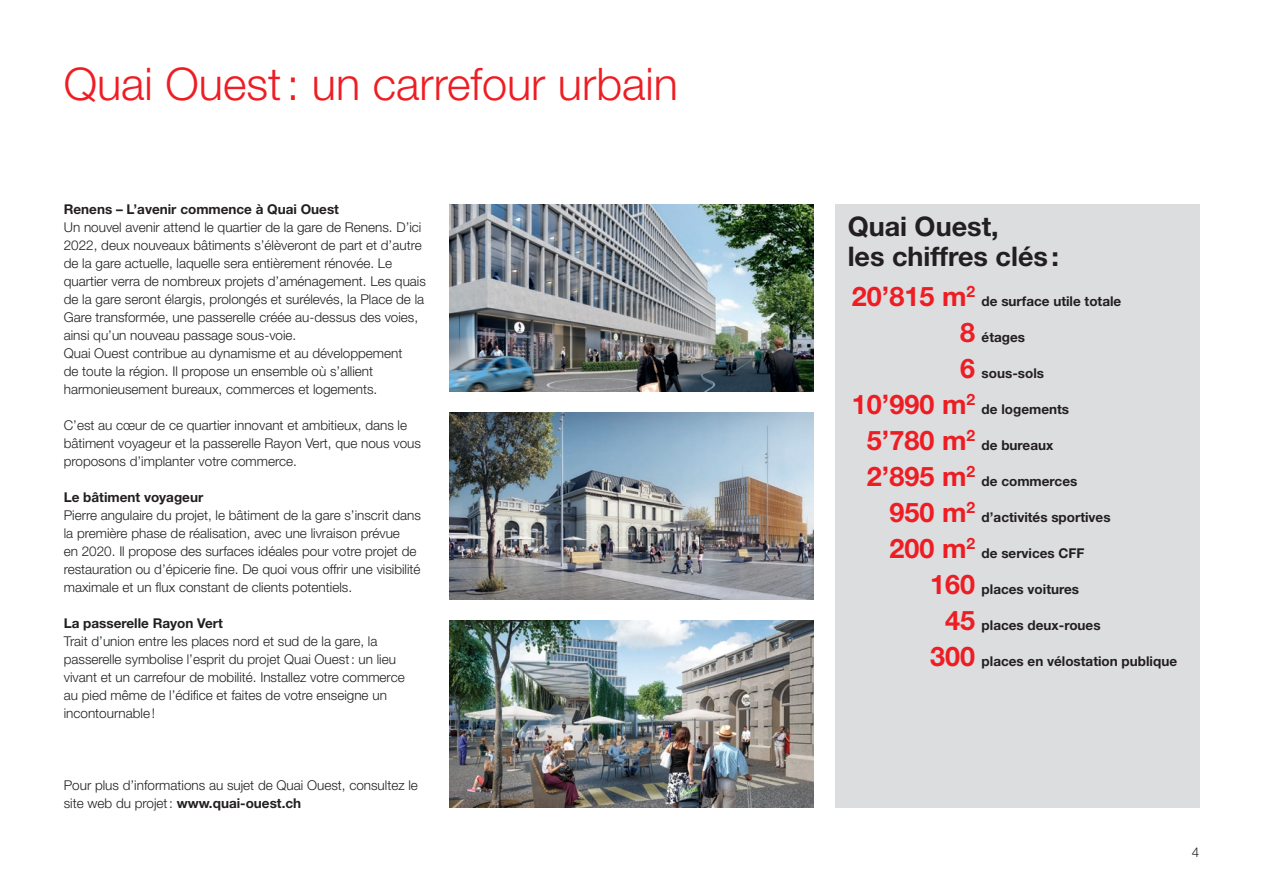
<style>
.page{position:relative;width:1263px;height:893px;background:#fff}
.page>*{position:absolute;margin:0;border:0;box-sizing:border-box;transform-origin:0 0}
.t1{font:300 45px "Helvetica Neue LT Std";color:#ee1d23}
.t2{font:700 27px "Helvetica Neue LT Std";color:#ee1d23}
.t3{font:700 27px/30px "Helvetica Neue LT Std";color:#231f20}
.t4{font:300 13.5px/18px "Helvetica Neue LT Std";color:#231f20}
.t5{font:700 13.5px "Helvetica Neue LT Std";color:#231f20}
.s1{font-weight:700}
.s2{font-size:27px;color:#ee1d23}
</style>
<div class="page">
<img style="left:449px;top:204px;width:365px;height:187px">
<img style="left:449px;top:412px;width:365px;height:188px">
<img style="left:449px;top:621px;width:365px;height:187px">
<div style="left:835px;top:204px;width:364px;height:604px;background:#dcdddf"></div>
<p class="t1" style="left:64px;top:57px;width:616px">Quai Ouest: un carrefour urbain</p>
<p class="t5" style="left:64px;top:201px;width:277px">Renens – L’avenir commence à Quai Ouest</p>
<p class="t4" style="left:64px;top:218px;width:364px">Un nouvel avenir attend le quartier de la gare de Renens. D’ici 2022, deux nouveaux bâtiments s’élèveront de part et d’autre de la gare actuelle, laquelle sera entièrement rénovée. Le quartier verra de nombreux projets d’aménagement. Les quais de la gare seront élargis, prolongés et surélevés, la Place de la Gare transformée, une passerelle créée au-dessus des voies, ainsi qu’un nouveau passage sous-voie.</p>
<p class="t4" style="left:64px;top:344px;width:340px">Quai Ouest contribue au dynamisme et au développement de toute la région. Il propose un ensemble où s’allient harmonieusement bureaux, commerces et logements.</p>
<p class="t4" style="left:64px;top:416px;width:359px">C’est au cœur de ce quartier innovant et ambitieux, dans le bâtiment voyageur et la passerelle Rayon Vert, que nous vous proposons d’implanter votre commerce.</p>
<p class="t5" style="left:64px;top:489px;width:141px">Le bâtiment voyageur</p>
<p class="t4" style="left:64px;top:506px;width:359px">Pierre angulaire du projet, le bâtiment de la gare s’inscrit dans la première phase de réalisation, avec une livraison prévue<br>en 2020. Il propose des surfaces idéales pour votre projet de restauration ou d’épicerie fine. De quoi vous offrir une visibilité maximale et un flux constant de clients potentiels.</p>
<p class="t5" style="left:64px;top:615px;width:161px">La passerelle Rayon Vert</p>
<p class="t4" style="left:64px;top:632px;width:342px">Trait d’union entre les places nord et sud de la gare, la passerelle symbolise l’esprit du projet Quai Ouest: un lieu vivant et un carrefour de mobilité. Installez votre commerce au pied même de l’édifice et faites de votre enseigne un incontournable!</p>
<p class="t4" style="left:64px;top:776px;width:356px">Pour plus d’informations au sujet de Quai Ouest, consultez le site web du projet: <span class="s1">www.quai-ouest.ch</span></p>
<p class="t3" style="left:848px;top:211px;width:213px">Quai Ouest,<br>les chiffres clés:</p>
<p class="t2" style="left:852px;top:280px;width:125px">20’815 m<sup>2</sup></p>
<p class="t5" style="left:981px;top:293px;width:141px">de surface utile totale</p>
<p class="t5" style="left:960px;top:329px;width:66px"><span class="s2">8</span> étages</p>
<p class="t5" style="left:960px;top:365px;width:85px"><span class="s2">6</span> sous-sols</p>
<p class="t2" style="left:852px;top:388px;width:125px">10’990 m<sup>2</sup></p>
<p class="t5" style="left:981px;top:401px;width:89px">de logements</p>
<p class="t2" style="left:867px;top:424px;width:110px">5’780 m<sup>2</sup></p>
<p class="t5" style="left:981px;top:437px;width:73px">de bureaux</p>
<p class="t2" style="left:867px;top:460px;width:110px">2’895 m<sup>2</sup></p>
<p class="t5" style="left:981px;top:473px;width:97px">de commerces</p>
<p class="t2" style="left:889px;top:496px;width:87px">950 m<sup>2</sup></p>
<p class="t5" style="left:981px;top:509px;width:130px">d’activités sportives</p>
<p class="t2" style="left:889px;top:532px;width:87px">200 m<sup>2</sup></p>
<p class="t5" style="left:981px;top:545px;width:105px">de services CFF</p>
<p class="t5" style="left:930px;top:581px;width:150px"><span class="s2">160</span> places voitures</p>
<p class="t5" style="left:945px;top:617px;width:157px"><span class="s2">45</span> places deux-roues</p>
<p class="t5" style="left:930px;top:653px;width:248px"><span class="s2">300</span> places en vélostation publique</p>
<p class="t4" style="left:1192px;top:843px;width:9px">4</p>
</div>
